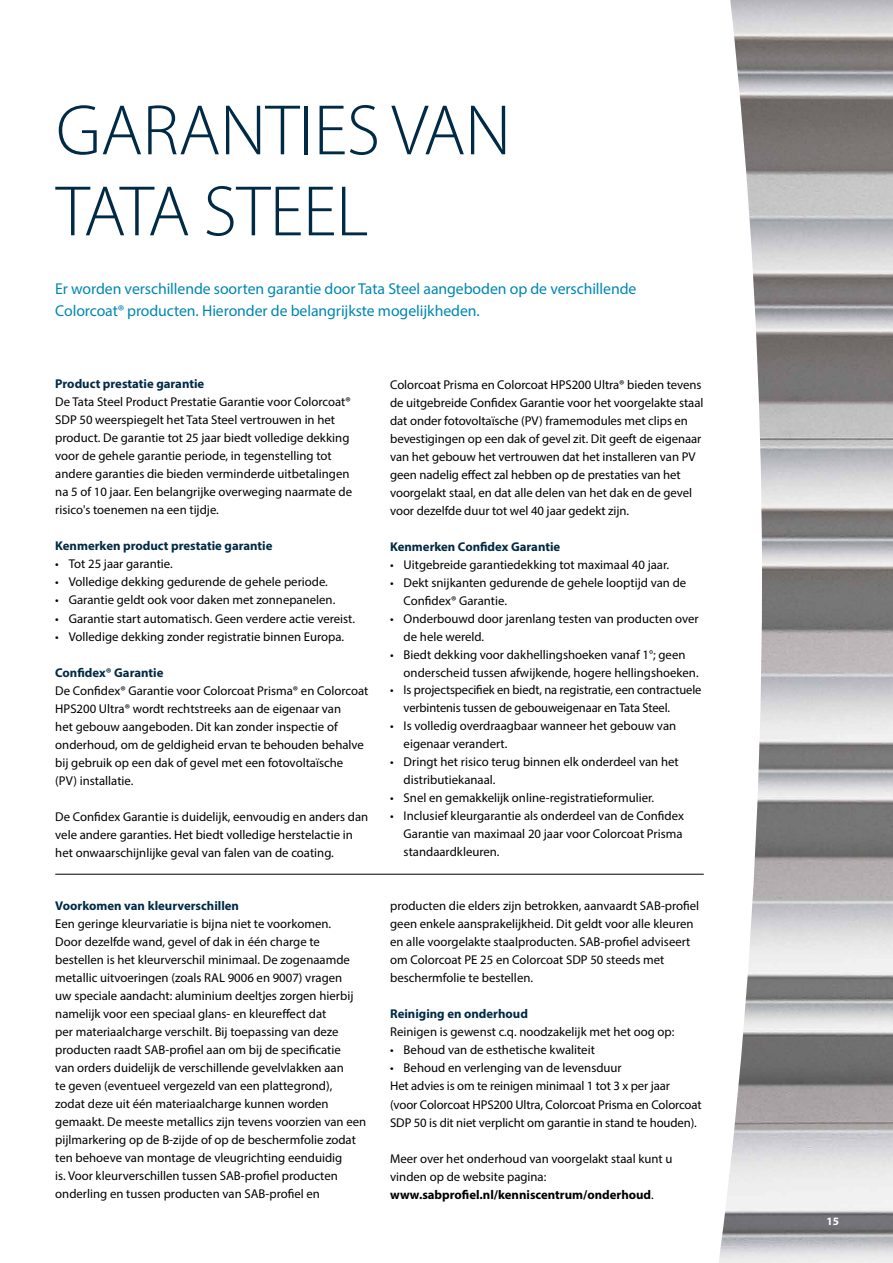
<style>
.page{position:relative;width:893px;height:1263px;background:#fff}
.page>*{position:absolute;margin:0;border:0;box-sizing:border-box;transform-origin:0 0}
.t1{font:300 72px/81px "Myriad Pro";letter-spacing:-.005em;color:#002a45}
.t2{font:15.75px/22.5px "Myriad Pro";letter-spacing:-.005em;color:#0087b1}
.t3{font:12.75px/18px "Myriad Pro";color:#000}
.t4{font:700 12.75px "Myriad Pro";color:#002a45}
.t5{font:700 11.25px "Myriad Pro";color:#fff}
.s1{font-weight:700}
</style>
<div class="page">
<hr style="left:55px;top:874px;width:649px;height:1px;background:#000">
<img style="left:719px;top:0;width:174px;height:1263px">
<h1 class="t1" style="left:56px;top:89px;width:456px">GARANTIES VAN<br>TATA STEEL</h1>
<p class="t2" style="left:55px;top:277px;width:583px">Er worden verschillende soorten garantie door Tata Steel aangeboden op de verschillende<br>Colorcoat® producten. Hieronder de belangrijkste mogelijkheden.</p>
<p class="t4" style="left:55px;top:376px;width:151px">Product prestatie garantie</p>
<p class="t3" style="left:55px;top:393px;width:298px">De Tata Steel Product Prestatie Garantie voor Colorcoat® SDP 50 weerspiegelt het Tata Steel vertrouwen in het product. De garantie tot 25 jaar biedt volledige dekking voor de gehele garantie periode, in tegenstelling tot andere garanties die bieden verminderde uitbetalingen na 5 of 10 jaar. Een belangrijke overweging naarmate de risico's toenemen na een tijdje.</p>
<p class="t4" style="left:55px;top:538px;width:219px">Kenmerken product prestatie garantie</p>
<p class="t3" style="left:55px;top:555px;width:119px">• Tot 25 jaar garantie.</p>
<p class="t3" style="left:55px;top:573px;width:274px">• Volledige dekking gedurende de gehele periode.</p>
<p class="t3" style="left:55px;top:591px;width:282px">• Garantie geldt ook voor daken met zonnepanelen.</p>
<p class="t3" style="left:55px;top:609px;width:301px">• Garantie start automatisch. Geen verdere actie vereist.</p>
<p class="t3" style="left:55px;top:627px;width:290px">• Volledige dekking zonder registratie binnen Europa.</p>
<p class="t4" style="left:55px;top:664px;width:110px">Confidex® Garantie</p>
<p class="t3" style="left:55px;top:681px;width:315px">De Confidex® Garantie voor Colorcoat Prisma® en Colorcoat HPS200 Ultra® wordt rechtstreeks aan de eigenaar van<br>het gebouw aangeboden. Dit kan zonder inspectie of onderhoud, om de geldigheid ervan te behouden behalve bij gebruik op een dak of gevel met een fotovoltaïsche<br>(PV) installatie.</p>
<p class="t3" style="left:55px;top:807px;width:314px">De Confidex Garantie is duidelijk, eenvoudig en anders dan vele andere garanties. Het biedt volledige herstelactie in het onwaarschijnlijke geval van falen van de coating.</p>
<p class="t4" style="left:55px;top:898px;width:185px">Voorkomen van kleurverschillen</p>
<p class="t3" style="left:55px;top:915px;width:312px">Een geringe kleurvariatie is bijna niet te voorkomen.<br>Door dezelfde wand, gevel of dak in één charge te bestellen is het kleurverschil minimaal. De zogenaamde metallic uitvoeringen (zoals RAL 9006 en 9007) vragen<br>uw speciale aandacht: aluminium deeltjes zorgen hierbij namelijk voor een speciaal glans- en kleureffect dat<br>per materiaalcharge verschilt. Bij toepassing van deze producten raadt SAB-profiel aan om bij de specificatie<br>van orders duidelijk de verschillende gevelvlakken aan<br>te geven (eventueel vergezeld van een plattegrond),<br>zodat deze uit één materiaalcharge kunnen worden gemaakt. De meeste metallics zijn tevens voorzien van een pijlmarkering op de B-zijde of op de beschermfolie zodat ten behoeve van montage de vleugrichting eenduidig<br>is. Voor kleurverschillen tussen SAB-profiel producten onderling en tussen producten van SAB-profiel en</p>
<p class="t3" style="left:390px;top:375px;width:315px">Colorcoat Prisma en Colorcoat HPS200 Ultra® bieden tevens de uitgebreide Confidex Garantie voor het voorgelakte staal dat onder fotovoltaïsche (PV) framemodules met clips en bevestigingen op een dak of gevel zit. Dit geeft de eigenaar van het gebouw het vertrouwen dat het installeren van PV geen nadelig effect zal hebben op de prestaties van het voorgelakt staal, en dat alle delen van het dak en de gevel voor dezelfde duur tot wel 40 jaar gedekt zijn.</p>
<p class="t4" style="left:390px;top:538px;width:172px">Kenmerken Confidex Garantie</p>
<p class="t3" style="left:390px;top:555px;width:281px">• Uitgebreide garantiedekking tot maximaal 40 jaar.</p>
<p class="t3" style="left:404px;top:573px;width:284px;text-indent:-14px">• Dekt snijkanten gedurende de gehele looptijd van de<br>Confidex® Garantie.</p>
<p class="t3" style="left:404px;top:609px;width:297px;text-indent:-14px">• Onderbouwd door jarenlang testen van producten over de hele wereld.</p>
<p class="t3" style="left:404px;top:645px;width:296px;text-indent:-14px">• Biedt dekking voor dakhellingshoeken vanaf 1°; geen onderscheid tussen afwijkende, hogere hellingshoeken.</p>
<p class="t3" style="left:404px;top:681px;width:299px;text-indent:-13px">• Is projectspecifiek en biedt, na registratie, een contractuele verbintenis tussen de gebouweigenaar en Tata Steel.</p>
<p class="t3" style="left:404px;top:717px;width:274px;text-indent:-14px">• Is volledig overdraagbaar wanneer het gebouw van eigenaar verandert.</p>
<p class="t3" style="left:404px;top:753px;width:277px;text-indent:-14px">• Dringt het risico terug binnen elk onderdeel van het distributiekanaal.</p>
<p class="t3" style="left:390px;top:789px;width:266px">• Snel en gemakkelijk online-registratieformulier.</p>
<p class="t3" style="left:404px;top:807px;width:282px;text-indent:-14px">• Inclusief kleurgarantie als onderdeel van de Confidex<br>Garantie van maximaal 20 jaar voor Colorcoat Prisma standaardkleuren.</p>
<p class="t3" style="left:390px;top:897px;width:311px">producten die elders zijn betrokken, aanvaardt SAB-profiel geen enkele aansprakelijkheid. Dit geldt voor alle kleuren en alle voorgelakte staalproducten. SAB-profiel adviseert om Colorcoat PE 25 en Colorcoat SDP 50 steeds met beschermfolie te bestellen.</p>
<p class="t4" style="left:390px;top:1006px;width:139px">Reiniging en onderhoud</p>
<p class="t3" style="left:390px;top:1023px;width:286px">Reinigen is gewenst c.q. noodzakelijk met het oog op:</p>
<p class="t3" style="left:390px;top:1041px;width:206px">• Behoud van de esthetische kwaliteit</p>
<p class="t3" style="left:390px;top:1059px;width:313px">• Behoud en verlenging van de levensduur<br>Het advies is om te reinigen minimaal 1 tot 3 x per jaar<br>(voor Colorcoat HPS200 Ultra, Colorcoat Prisma en Colorcoat SDP 50 is dit niet verplicht om garantie in stand te houden).</p>
<p class="t3" style="left:390px;top:1149px;width:284px">Meer over het onderhoud van voorgelakt staal kunt u vinden op de website pagina: <span class="s1">www.sabprofiel.nl/kenniscentrum/onderhoud</span>.</p>
<p class="t5" style="left:826px;top:1214px;width:14px">15</p>
</div>
